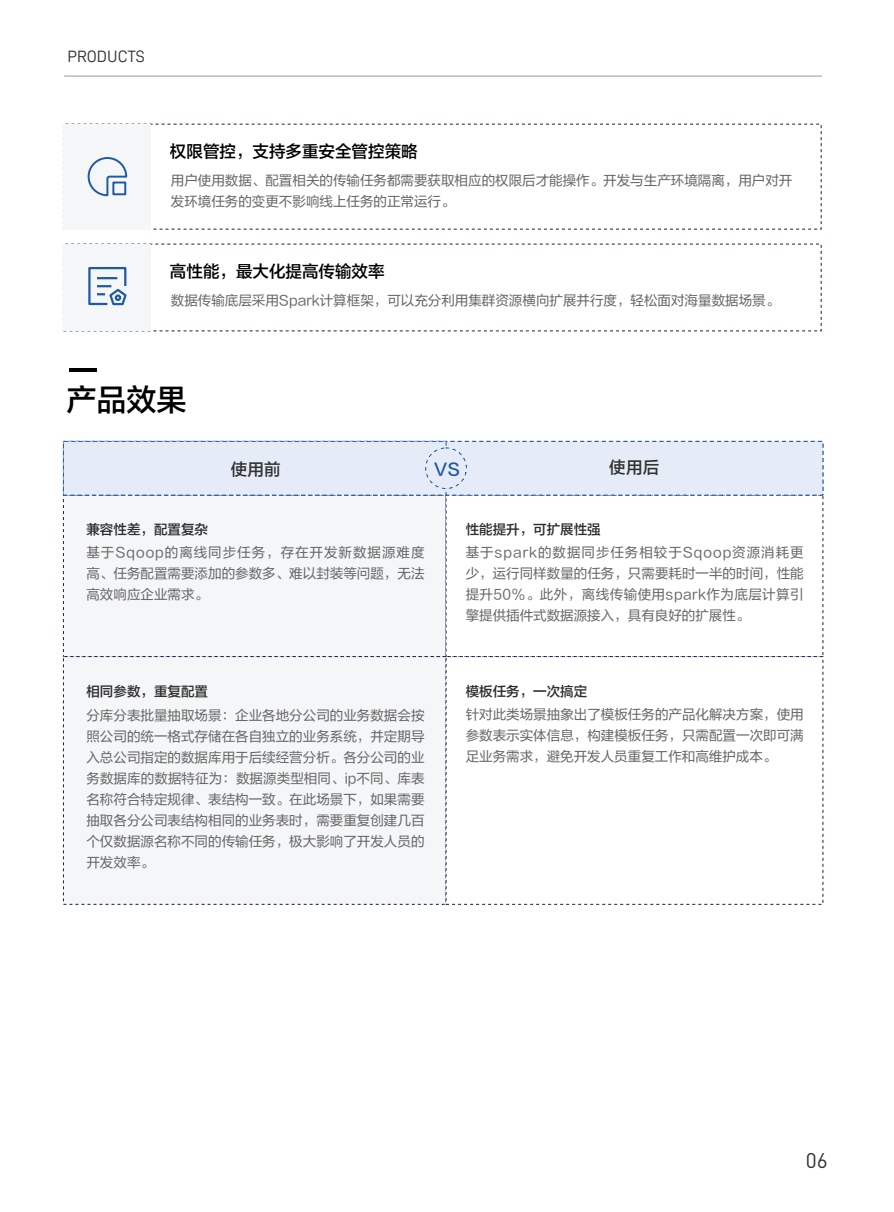
<style>
.page{position:relative;width:894px;height:1212px;background:#fff}
.page>*{position:absolute;margin:0;border:0;box-sizing:border-box;transform-origin:0 0}
.t1{font:30px "FZLTZHJW GB1 0";color:#000}
.t2{font:21px "DIN";color:#333}
.t3{font:16.5px "FZLTZHJW GB1 0";color:#000}
.t4{font:16.5px "D DIN";color:#333}
.t5{font:16.5px "FZLTZHJW GB1 0";letter-spacing:.015em;color:#333}
.t6{font:16.5px "FZLTZHJW GB1 0";color:#1f5aa6}
.t7{font:13.5px/21px "FZLTHJW GB1 0";color:#666;text-align:justify}
.t8{font:13.5px "FZLTZHJW GB1 0";color:#2d2d2d}
</style>
<div class="page">
<div style="left:63px;top:495px;width:383px;height:162px;background:#f5f6f8"></div>
<div style="left:63px;top:656px;width:383px;height:248px;background:#f5f6f8"></div>
<div style="left:445px;top:495px;width:377px;height:162px;background:#fff"></div>
<div style="left:445px;top:656px;width:377px;height:248px;background:#fff"></div>
<div style="left:63px;top:441px;width:759px;height:54px;background:#e6ecf7"></div>
<div style="left:425px;top:448px;width:41px;height:41px;background:#e6ecf7;border:1px dashed #1f5aa6;border-radius:50%"></div>
<div style="left:63px;top:244px;width:88px;height:87px;background:#f5f6f8"></div>
<svg style="left:88px;top:267px;width:39px;height:39px"></svg>
<div style="left:115px;top:294px;width:6px;height:7px;border:2px solid #1f5aa5;border-radius:50%"></div>
<div style="left:63px;top:124px;width:88px;height:105px;background:#f5f6f8"></div>
<svg style="left:87px;top:157px;width:41px;height:40px"></svg>
<div style="left:112px;top:182px;width:14px;height:13px;border:2px solid #1f5aa5"></div>
<hr style="left:64px;top:76px;width:757px;height:1px;background:#979797">
<hr style="left:69px;top:368px;width:27px;height:3px;background:#000">
<p class="t4" style="left:67px;top:48px;width:79px">PRODUCTS</p>
<p class="t3" style="left:170px;top:143px;width:249px">权限管控，支持多重安全管控策略</p>
<p class="t7" style="left:171px;top:170px;width:622px">用户使用数据、配置相关的传输任务都需要获取相应的权限后才能操作。开发与生产环境隔离，用户对开发环境任务的变更不影响线上任务的正常运行。</p>
<p class="t3" style="left:170px;top:263px;width:216px">高性能，最大化提高传输效率</p>
<p class="t7" style="left:171px;top:290px;width:609px">数据传输底层采用Spark计算框架，可以充分利用集群资源横向扩展并行度，轻松面对海量数据场景。</p>
<h1 class="t1" style="left:66px;top:384px;width:121px">产品效果</h1>
<p class="t5" style="left:231px;top:461px;width:51px">使用前</p>
<p class="t6" style="left:434px;top:461px;width:28px">VS</p>
<p class="t5" style="left:609px;top:458px;width:51px">使用后</p>
<p class="t8" style="left:86px;top:523px;width:123px">兼容性差，配置复杂</p>
<p class="t7" style="left:86px;top:542px;width:339px">基于Sqoop的离线同步任务，存在开发新数据源难度高、任务配置需要添加的参数多、难以封装等问题，无法高效响应企业需求。</p>
<p class="t8" style="left:465px;top:522px;width:136px">性能提升，可扩展性强</p>
<p class="t7" style="left:465px;top:542px;width:339px">基于spark的数据同步任务相较于Sqoop资源消耗更少，运行同样数量的任务，只需要耗时一半的时间，性能提升50%。此外，离线传输使用spark作为底层计算引擎提供插件式数据源接入，具有良好的扩展性。</p>
<p class="t8" style="left:86px;top:684px;width:123px">相同参数，重复配置</p>
<p class="t8" style="left:465px;top:684px;width:123px">模板任务，一次搞定</p>
<p class="t7" style="left:465px;top:703px;width:339px">针对此类场景抽象出了模板任务的产品化解决方案，使用参数表示实体信息，构建模板任务，只需配置一次即可满足业务需求，避免开发人员重复工作和高维护成本。</p>
<p class="t7" style="left:86px;top:705px;width:339px">分库分表批量抽取场景：企业各地分公司的业务数据会按照公司的统一格式存储在各自独立的业务系统，并定期导入总公司指定的数据库用于后续经营分析。各分公司的业务数据库的数据特征为：数据源类型相同、ip不同、库表名称符合特定规律、表结构一致。在此场景下，如果需要抽取各分公司表结构相同的业务表时，需要重复创建几百个仅数据源名称不同的传输任务，极大影响了开发人员的开发效率。</p>
<h2 class="t2" style="left:805px;top:1153px;width:23px">06</h2>
</div>
